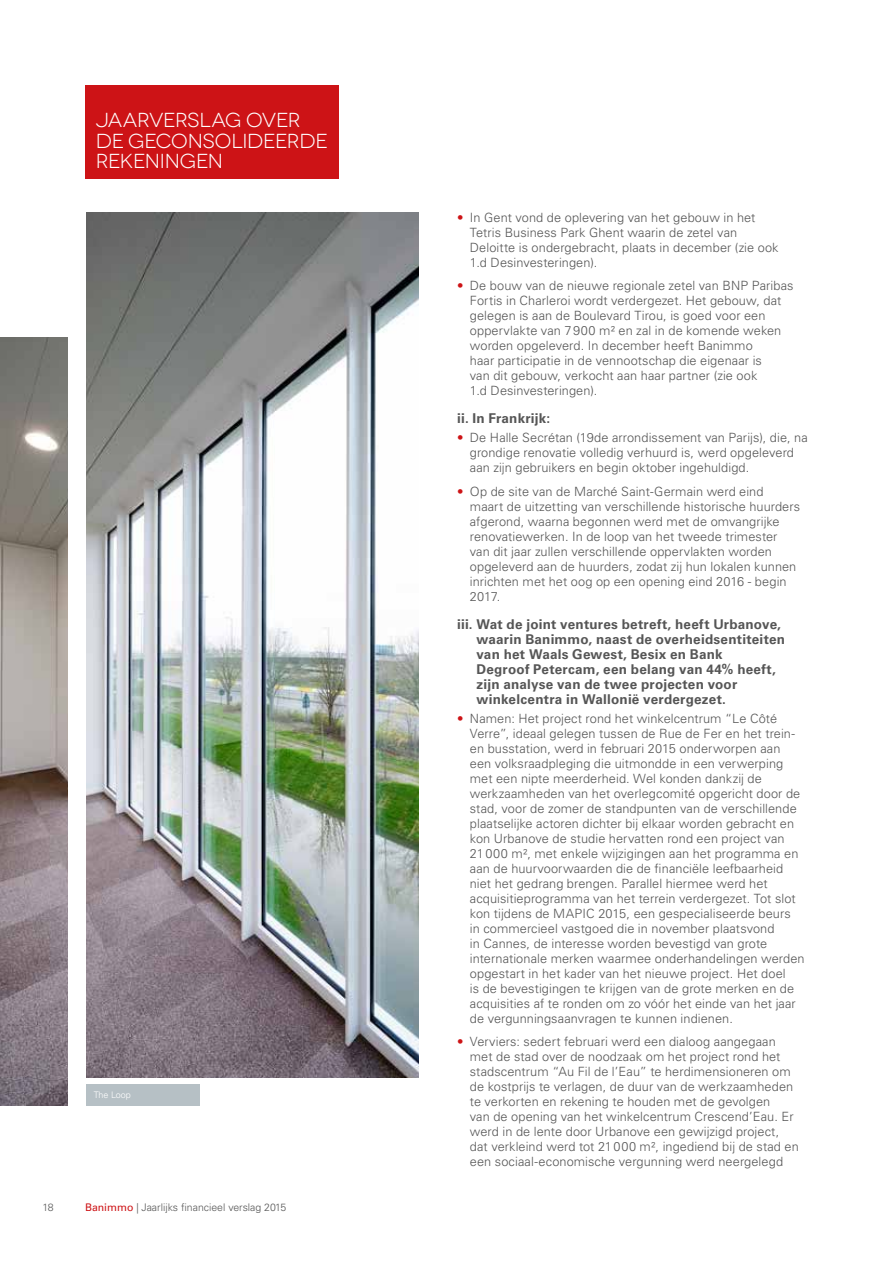
<style>
.page{position:relative;width:893px;height:1263px;background:#fff}
.page>*{position:absolute;margin:0;border:0;box-sizing:border-box;transform-origin:0 0}
.t1{font:20.25px/20.2px "Novecentowide";letter-spacing:-.015em;color:#fff}
.t2{font:700 13.5px/15px "Univers LT Std";letter-spacing:.015em;color:#565656}
.t3{font:300 12.75px/15px "Univers LT Std";letter-spacing:.005em;color:#565656}
.t4{font:300 10.5px "Univers LT Std";color:#565656}
.t5{font:300 9px "Univers LT Std";color:#fff}
.s1{font-weight:400;color:#cd1316}
.s2{color:#cd1316}
</style>
<div class="page">
<img style="left:0;top:213px;width:419px;height:893px">
<div style="left:68px;top:191px;width:17px;height:936px;background:#fff"></div>
<div style="left:0;top:0;width:74px;height:337px;background:#fff"></div>
<div style="left:79px;top:1078px;width:367px;height:55px;background:#fff"></div>
<div style="left:86px;top:1084px;width:114px;height:22px;background:#b6c0c5"></div>
<div style="left:85px;top:85px;width:253px;height:94px;background:#cd1316"></div>
<h1 class="t1" style="left:96px;top:110px;width:234px">JAARVERSLAG OVER<br>DE GECONSOLIDEERDE<br>REKENINGEN</h1>
<p class="t5" style="left:94px;top:1089px;width:39px">The Loop</p>
<p class="t4" style="left:43px;top:1201px;width:13px">18</p>
<p class="t4" style="left:85px;top:1201px;width:203px"><span class="s1">Banimmo</span> | Jaarlijks financieel verslag 2015</p>
<p class="t3" style="left:470px;top:210px;width:310px;text-indent:-13px"><span class="s2">•</span> In Gent vond de oplevering van het gebouw in het Tetris Business Park Ghent waarin de zetel van Deloitte is ondergebracht, plaats in december (zie ook 1.d Desinvesteringen).</p>
<p class="t3" style="left:470px;top:278px;width:325px;text-indent:-13px"><span class="s2">•</span> De bouw van de nieuwe regionale zetel van BNP Paribas Fortis in Charleroi wordt verdergezet. Het gebouw, dat gelegen is aan de Boulevard Tirou, is goed voor een oppervlakte van 7900 m² en zal in de komende weken worden opgeleverd. In december heeft Banimmo<br>haar participatie in de vennootschap die eigenaar is<br>van dit gebouw, verkocht aan haar partner (zie ook<br>1.d Desinvesteringen).</p>
<p class="t2" style="left:457px;top:411px;width:95px">ii. In Frankrijk:</p>
<p class="t3" style="left:470px;top:430px;width:339px;text-indent:-13px"><span class="s2">•</span> De Halle Secrétan (19de arrondissement van Parijs), die, na grondige renovatie volledig verhuurd is, werd opgeleverd aan zijn gebruikers en begin oktober ingehuldigd.</p>
<p class="t3" style="left:470px;top:484px;width:332px;text-indent:-13px"><span class="s2">•</span> Op de site van de Marché Saint-Germain werd eind<br>maart de uitzetting van verschillende historische huurders afgerond, waarna begonnen werd met de omvangrijke renovatiewerken. In de loop van het tweede trimester van dit jaar zullen verschillende oppervlakten worden opgeleverd aan de huurders, zodat zij hun lokalen kunnen inrichten met het oog op een opening eind 2016 - begin 2017.</p>
<p class="t2" style="left:476px;top:616px;width:310px;text-indent:-19px">iii. Wat de joint ventures betreft, heeft Urbanove, waarin Banimmo, naast de overheidsentiteiten van het Waals Gewest, Besix en Bank<br>Degroof Petercam, een belang van 44% heeft, zijn analyse van de twee projecten voor winkelcentra in Wallonië verdergezet.</p>
<p class="t3" style="left:470px;top:711px;width:336px;text-indent:-13px"><span class="s2">•</span> Namen: Het project rond het winkelcentrum “Le Côté Verre”, ideaal gelegen tussen de Rue de Fer en het trein&shy;en busstation, werd in februari 2015 onderworpen aan een volksraadpleging die uitmondde in een verwerping met een nipte meerderheid. Wel konden dankzij de werkzaamheden van het overlegcomité opgericht door de stad, voor de zomer de standpunten van de verschillende plaatselijke actoren dichter bij elkaar worden gebracht en kon Urbanove de studie hervatten rond een project van 21000 m², met enkele wijzigingen aan het programma en aan de huurvoorwaarden die de financiële leefbaarheid niet het gedrang brengen. Parallel hiermee werd het acquisitieprogramma van het terrein verdergezet. Tot slot kon tijdens de MAPIC 2015, een gespecialiseerde beurs<br>in commercieel vastgoed die in november plaatsvond<br>in Cannes, de interesse worden bevestigd van grote internationale merken waarmee onderhandelingen werden opgestart in het kader van het nieuwe project. Het doel<br>is de bevestigingen te krijgen van de grote merken en de acquisities af te ronden om zo vóór het einde van het jaar de vergunningsaanvragen te kunnen indienen.</p>
<p class="t3" style="left:470px;top:1034px;width:330px;text-indent:-13px"><span class="s2">•</span> Verviers: sedert februari werd een dialoog aangegaan met de stad over de noodzaak om het project rond het stadscentrum “Au Fil de l’Eau” te herdimensioneren om de kostprijs te verlagen, de duur van de werkzaamheden te verkorten en rekening te houden met de gevolgen<br>van de opening van het winkelcentrum Crescend’Eau. Er werd in de lente door Urbanove een gewijzigd project, dat verkleind werd tot 21000 m², ingediend bij de stad en een sociaal-economische vergunning werd neergelegd</p>
</div>
